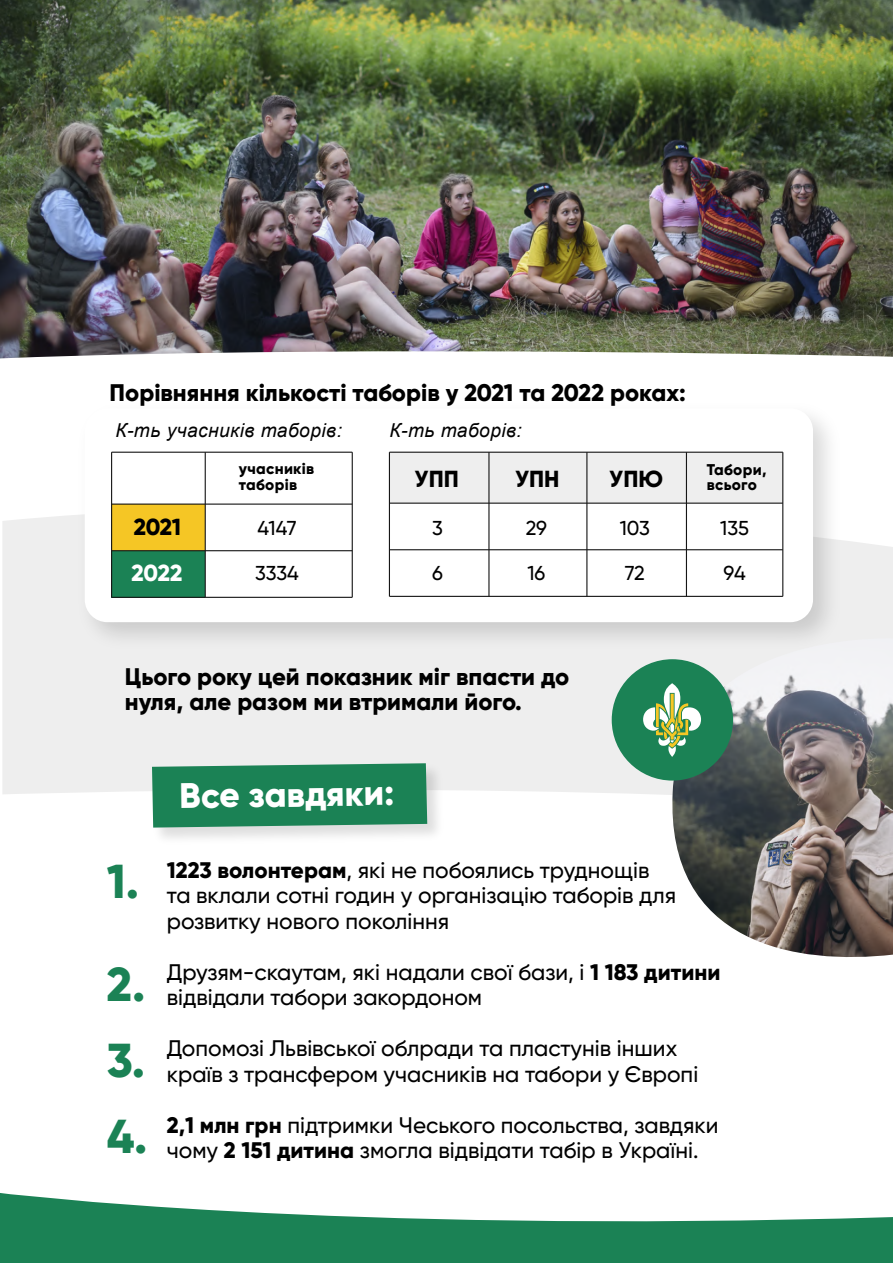
<style>
.page{position:relative;width:893px;height:1263px;background:#fff}
.page>*{position:absolute;margin:0;border:0;box-sizing:border-box;transform-origin:0 0}
.t1{font:800 47.55px/76.5px "Gilroy";color:#1b8255}
.t2{font:800 35.4px "Gilroy";color:#fff}
.t3{font:800 24px/25.5px "Gilroy";color:#000}
.t4{font:800 23.25px "Gilroy";color:#000}
.t5{font:800 23.25px "Gilroy";color:#fff}
.t6{font:500 22.5px/25.5px "Gilroy";color:#000}
.t7{font:500 20.1px "Gilroy";letter-spacing:-.005em;color:#000}
.t8{font:italic 19.2px "Arial";letter-spacing:.025em;color:#000}
.t9{font:800 15.6px/15.6px "Gilroy";letter-spacing:.02em;color:#000}
.s1{font-weight:800}
</style>
<div class="page">
<div style="left:2px;top:515px;width:891px;height:280px;background:#eee"></div>
<img style="left:0;top:0;width:893px;height:343px">
<img style="left:0;top:343px;width:893px;height:16px">
<svg style="left:0;top:1193px;width:893px;height:70px;fill:#1b8255"></svg>
<img style="left:148px;top:759px;width:301px;height:80px">
<svg style="left:152px;top:763px;width:275px;height:64px;background:#26875d"></svg>
<img style="left:665px;top:638px;width:228px;height:319px">
<img style="left:70px;top:416px;width:779px;height:242px">
<div style="left:85px;top:408px;width:728px;height:214px;background:#fff;border-radius:23px"></div>
<div style="left:389px;top:452px;width:394px;height:51px;background:#eee"></div>
<hr style="left:389px;top:452px;width:1px;height:144px;background:#161616">
<hr style="left:488px;top:452px;width:1px;height:144px;background:#161616">
<hr style="left:586px;top:452px;width:1px;height:144px;background:#161616">
<hr style="left:686px;top:452px;width:1px;height:144px;background:#161616">
<hr style="left:782px;top:452px;width:1px;height:144px;background:#161616">
<hr style="left:389px;top:549px;width:394px;height:1px;background:#161616">
<hr style="left:389px;top:503px;width:394px;height:1px;background:#161616">
<hr style="left:389px;top:452px;width:394px;height:1px;background:#161616">
<hr style="left:389px;top:596px;width:394px;height:1px;background:#161616">
<div style="left:112px;top:551px;width:93px;height:46px;background:#1b8255"></div>
<div style="left:112px;top:504px;width:93px;height:47px;background:#f5c625"></div>
<hr style="left:111px;top:452px;width:1px;height:145px;background:#161616">
<hr style="left:205px;top:452px;width:1px;height:145px;background:#161616">
<hr style="left:352px;top:452px;width:1px;height:145px;background:#161616">
<hr style="left:112px;top:550px;width:240px;height:1px;background:#161616">
<hr style="left:112px;top:503px;width:240px;height:2px;background:#161616">
<hr style="left:112px;top:452px;width:240px;height:1px;background:#161616">
<hr style="left:112px;top:597px;width:240px;height:1px;background:#161616">
<div style="left:612px;top:659px;width:121px;height:121px;background:#1b8255;border-radius:50%"></div>
<svg style="left:643px;top:683px;width:58px;height:74px"></svg>
<p class="t3" style="left:110px;top:380px;width:578px">Порівняння кількості таборів у 2021 та 2022 роках:</p>
<p class="t8" style="left:115px;top:418px;width:228px">К-ть учасників таборів:</p>
<p class="t8" style="left:389px;top:418px;width:134px">К-ть таборів:</p>
<p class="t4" style="left:415px;top:464px;width:46px">УПП</p>
<p class="t4" style="left:515px;top:464px;width:46px">УПН</p>
<p class="t4" style="left:609px;top:464px;width:55px">УПЮ</p>
<p class="t9" style="left:707px;top:461px;width:61px">Табори, всього</p>
<p class="t7" style="left:432px;top:515px;width:12px">3</p>
<p class="t7" style="left:526px;top:515px;width:23px">29</p>
<p class="t7" style="left:620px;top:515px;width:32px">103</p>
<p class="t7" style="left:720px;top:515px;width:30px">135</p>
<p class="t7" style="left:432px;top:560px;width:12px">6</p>
<p class="t7" style="left:527px;top:560px;width:19px">16</p>
<p class="t7" style="left:625px;top:560px;width:22px">72</p>
<p class="t7" style="left:724px;top:560px;width:24px">94</p>
<p class="t9" style="left:239px;top:461px;width:77px">учасників таборів</p>
<p class="t4" style="left:134px;top:512px;width:49px">2021</p>
<p class="t5" style="left:131px;top:558px;width:53px">2022</p>
<p class="t7" style="left:257px;top:516px;width:41px">4147</p>
<p class="t7" style="left:255px;top:561px;width:45px">3334</p>
<p class="t3" style="left:125px;top:664px;width:446px">Цього року цей показник міг впасти до нуля, але разом ми втримали його.</p>
<h1 class="t1" style="left:107px;top:842px;width:34px">1.</h1>
<h1 class="t1" style="left:107px;top:946px;width:40px">2.</h1>
<h1 class="t1" style="left:107px;top:1021px;width:42px">3.<br>4.</h1>
<h2 class="t2" style="left:179px;top:774px;width:216px;rotate:-1deg">Все завдяки:</h2>
<p class="t6" style="left:167px;top:857px;width:511px"><span class="s1">1223 волонтерам</span>, які не побоялись труднощів та вклали сотні годин у організацію таборів для розвитку нового покоління</p>
<p class="t6" style="left:167px;top:959px;width:555px">Друзям-скаутам, які надали свої бази, і <span class="s1">1 183 дитини </span>відвідали табори закордоном</p>
<p class="t6" style="left:167px;top:1035px;width:533px">Допомозі Львівської облради та пластунів інших країв з трансфером учасників на табори у Європі</p>
<p class="t6" style="left:167px;top:1112px;width:553px"><span class="s1">2,1 млн грн</span> підтримки Чеського посольства, завдяки чому <span class="s1">2 151 дитина</span> змогла відвідати табір в Україні.</p>
</div>
